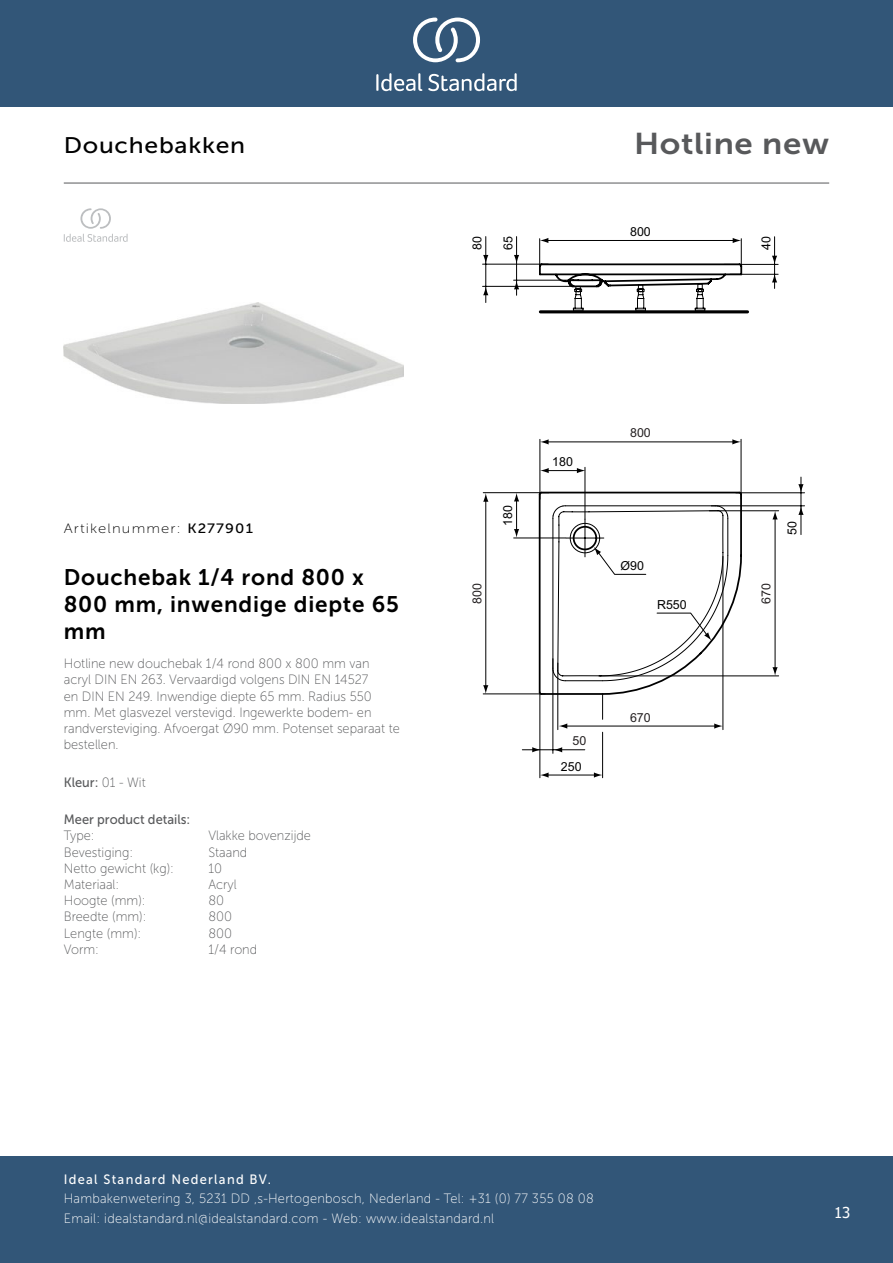
<style>
.page{position:relative;width:893px;height:1263px;background:#fff}
.page>*{position:absolute;margin:0;border:0;box-sizing:border-box;transform-origin:0 0}
.t1{font:30px "Museo Sans 700";letter-spacing:.02em;color:#58595b;scale:1.1 1}
.t2{font:22.5px/27px "Museo Sans 700";letter-spacing:.035em;color:#000}
.t3{font:22.5px "Museo Sans 500";letter-spacing:.03em;color:#000;scale:1.1 1}
.t4{font:15px "Tahoma";color:#fff}
.t5{font:13.5px/16.2px "Museo Sans 100";color:#58595b;scale:.95 1}
.t6{font:13.5px/19.5px "Museo Sans 100";letter-spacing:.02em;color:#fff;scale:.95 1}
.t7{font:13.5px "Museo Sans 500";color:#58595b;scale:.95 1}
.t8{font:13.5px "Museo Sans 500";letter-spacing:.1em;color:#fff;scale:.95 1}
.t9{font:13.5px "Museo Sans 100";letter-spacing:.075em;color:#000;scale:1.1 1}
.t10{font:12.45px "Arial";color:#000}
.t11{font:12.45px "Arial";color:#231f20}
.s1{font-family:"Museo Sans 500"}
.s2{font-family:"Museo Sans 100"}
</style>
<div class="page">
<div style="left:0;top:1157px;width:893px;height:106px;background:#325678"></div>
<div style="left:0;top:0;width:893px;height:107px;background:#325678"></div>
<svg style="left:428px;top:73px;width:89px;height:18px"></svg>
<svg style="left:376px;top:73px;width:46px;height:18px"></svg>
<svg style="left:413px;top:18px;width:67px;height:44px"></svg>
<hr style="left:64px;top:183px;width:765px;height:1px;background:#58595b">
<img style="left:64px;top:302px;width:340px;height:102px">
<hr style="left:540px;top:310px;width:207px;height:3px;background:#000">
<svg style="left:772px;top:256px;width:5px;height:8px"></svg>
<svg style="left:772px;top:275px;width:5px;height:7px"></svg>
<hr style="left:774px;top:237px;width:1px;height:51px;background:#000">
<hr style="left:730px;top:274px;width:48px;height:1px;background:#000">
<hr style="left:724px;top:264px;width:54px;height:1px;background:#000">
<svg style="left:538px;top:238px;width:205px;height:73px"></svg>
<hr style="left:545px;top:240px;width:190px;height:1px;background:#000">
<svg style="left:483px;top:255px;width:5px;height:9px"></svg>
<svg style="left:483px;top:287px;width:5px;height:8px"></svg>
<hr style="left:485px;top:237px;width:1px;height:65px;background:#000">
<hr style="left:483px;top:286px;width:89px;height:1px;background:#000">
<hr style="left:483px;top:264px;width:65px;height:1px;background:#000">
<svg style="left:514px;top:255px;width:5px;height:9px"></svg>
<svg style="left:514px;top:281px;width:5px;height:8px"></svg>
<hr style="left:514px;top:280px;width:65px;height:1px;background:#000">
<hr style="left:516px;top:237px;width:1px;height:58px;background:#000">
<svg style="left:483px;top:493px;width:5px;height:9px"></svg>
<svg style="left:483px;top:685px;width:5px;height:8px"></svg>
<hr style="left:485px;top:499px;width:1px;height:187px;background:#000">
<hr style="left:483px;top:492px;width:66px;height:1px;background:#000">
<hr style="left:483px;top:693px;width:62px;height:1px;background:#000">
<svg style="left:514px;top:529px;width:5px;height:8px"></svg>
<svg style="left:514px;top:493px;width:5px;height:8px"></svg>
<hr style="left:516px;top:499px;width:1px;height:31px;background:#000">
<hr style="left:514px;top:537px;width:52px;height:1px;background:#000">
<hr style="left:722px;top:556px;width:1px;height:174px;background:#000">
<hr style="left:557px;top:663px;width:1px;height:67px;background:#000">
<svg style="left:532px;top:747px;width:9px;height:5px"></svg>
<hr style="left:539px;top:694px;width:1px;height:84px;background:#000">
<svg style="left:553px;top:747px;width:9px;height:5px"></svg>
<hr style="left:522px;top:749px;width:63px;height:1px;background:#000">
<hr style="left:552px;top:659px;width:1px;height:94px;background:#000">
<svg style="left:540px;top:772px;width:9px;height:6px"></svg>
<svg style="left:594px;top:772px;width:8px;height:6px"></svg>
<hr style="left:546px;top:774px;width:50px;height:1px;background:#000">
<svg style="left:798px;top:484px;width:5px;height:8px"></svg>
<hr style="left:800px;top:477px;width:1px;height:58px;background:#000">
<hr style="left:711px;top:505px;width:94px;height:1px;background:#000">
<hr style="left:736px;top:492px;width:69px;height:1px;background:#000">
<svg style="left:798px;top:506px;width:6px;height:9px"></svg>
<svg style="left:772px;top:511px;width:6px;height:8px"></svg>
<svg style="left:772px;top:667px;width:6px;height:8px"></svg>
<hr style="left:775px;top:518px;width:1px;height:152px;background:#000">
<hr style="left:709px;top:510px;width:70px;height:1px;background:#000">
<hr style="left:599px;top:675px;width:180px;height:1px;background:#000">
<svg style="left:540px;top:439px;width:9px;height:5px"></svg>
<svg style="left:732px;top:439px;width:9px;height:5px"></svg>
<hr style="left:545px;top:441px;width:190px;height:1px;background:#000">
<hr style="left:539px;top:439px;width:1px;height:60px;background:#000">
<hr style="left:741px;top:439px;width:1px;height:60px;background:#000">
<svg style="left:540px;top:468px;width:9px;height:5px"></svg>
<svg style="left:577px;top:468px;width:9px;height:5px"></svg>
<hr style="left:547px;top:470px;width:32px;height:1px;background:#000">
<hr style="left:584px;top:467px;width:1px;height:52px;background:#000">
<hr style="left:602px;top:732px;width:1px;height:46px;background:#000">
<svg style="left:538px;top:491px;width:205px;height:238px"></svg>
<svg style="left:64px;top:208px;width:64px;height:34px"></svg>
<h2 class="t3" style="left:64px;top:133px;width:166px">Douchebakken</h2>
<h1 class="t1" style="left:634px;top:127px;width:179px">Hotline new</h1>
<p class="t9" style="left:64px;top:521px;width:173px">Artikelnummer: <span class="s1">K277901</span></p>
<h2 class="t2" style="left:64px;top:564px;width:337px">Douchebak 1/4 rond 800 x<br>800 mm, inwendige diepte 65 mm</h2>
<p class="t5" style="left:64px;top:656px;width:355px">Hotline new douchebak 1/4 rond 800 x 800 mm van acryl DIN EN 263. Vervaardigd volgens DIN EN 14527<br>en DIN EN 249. Inwendige diepte 65 mm. Radius 550 mm. Met glasvezel verstevigd. Ingewerkte bodem- en randversteviging. Afvoergat Ø90 mm. Potenset separaat te bestellen.</p>
<p class="t7" style="left:64px;top:775px;width:88px">Kleur: <span class="s2">01 - Wit</span></p>
<p class="t7" style="left:64px;top:812px;width:135px">Meer product details:</p>
<p class="t5" style="left:64px;top:828px;width:34px">Type:</p>
<p class="t5" style="left:208px;top:828px;width:110px">Vlakke bovenzijde</p>
<p class="t5" style="left:64px;top:844px;width:74px">Bevestiging:</p>
<p class="t5" style="left:208px;top:844px;width:42px">Staand</p>
<p class="t5" style="left:64px;top:860px;width:118px">Netto gewicht (kg):</p>
<p class="t5" style="left:208px;top:860px;width:16px">10</p>
<p class="t5" style="left:64px;top:876px;width:60px">Materiaal:</p>
<p class="t5" style="left:208px;top:876px;width:31px">Acryl</p>
<p class="t5" style="left:64px;top:892px;width:88px">Hoogte (mm):</p>
<p class="t5" style="left:208px;top:892px;width:18px">80</p>
<p class="t5" style="left:64px;top:909px;width:89px">Breedte (mm):</p>
<p class="t5" style="left:208px;top:909px;width:26px">800</p>
<p class="t5" style="left:64px;top:925px;width:83px">Lengte (mm):</p>
<p class="t5" style="left:208px;top:925px;width:26px">800</p>
<p class="t5" style="left:64px;top:941px;width:39px">Vorm:</p>
<p class="t5" style="left:208px;top:941px;width:53px">1/4 rond</p>
<p class="t10" style="left:469px;top:250px;width:15px;rotate:-90deg">80</p>
<p class="t10" style="left:500px;top:250px;width:15px;rotate:-90deg">65</p>
<p class="t10" style="left:630px;top:223px;width:22px">800</p>
<p class="t10" style="left:500px;top:526px;width:22px;rotate:-90deg">180</p>
<p class="t11" style="left:469px;top:604px;width:22px;rotate:-90deg">800</p>
<p class="t10" style="left:552px;top:454px;width:22px">180</p>
<p class="t11" style="left:630px;top:425px;width:22px">800</p>
<p class="t10" style="left:621px;top:558px;width:25px">Ø90</p>
<p class="t10" style="left:657px;top:596px;width:31px">R550</p>
<p class="t11" style="left:572px;top:733px;width:15px">50</p>
<p class="t10" style="left:561px;top:758px;width:22px">250</p>
<p class="t11" style="left:630px;top:709px;width:22px">670</p>
<p class="t10" style="left:758px;top:250px;width:15px;rotate:-90deg">40</p>
<p class="t10" style="left:784px;top:535px;width:15px;rotate:-90deg">50</p>
<p class="t11" style="left:758px;top:604px;width:22px;rotate:-90deg">670</p>
<p class="t8" style="left:64px;top:1172px;width:220px">Ideal Standard Nederland BV.</p>
<p class="t6" style="left:64px;top:1189px;width:559px">Hambakenwetering 3, 5231 DD ‚s-Hertogenbosch, Nederland - Tel: +31 (0) 77 355 08 08<br>Email: idealstandard.nl@idealstandard.com - Web: www.idealstandard.nl</p>
<p class="t4" style="left:834px;top:1203px;width:18px">13</p>
</div>
